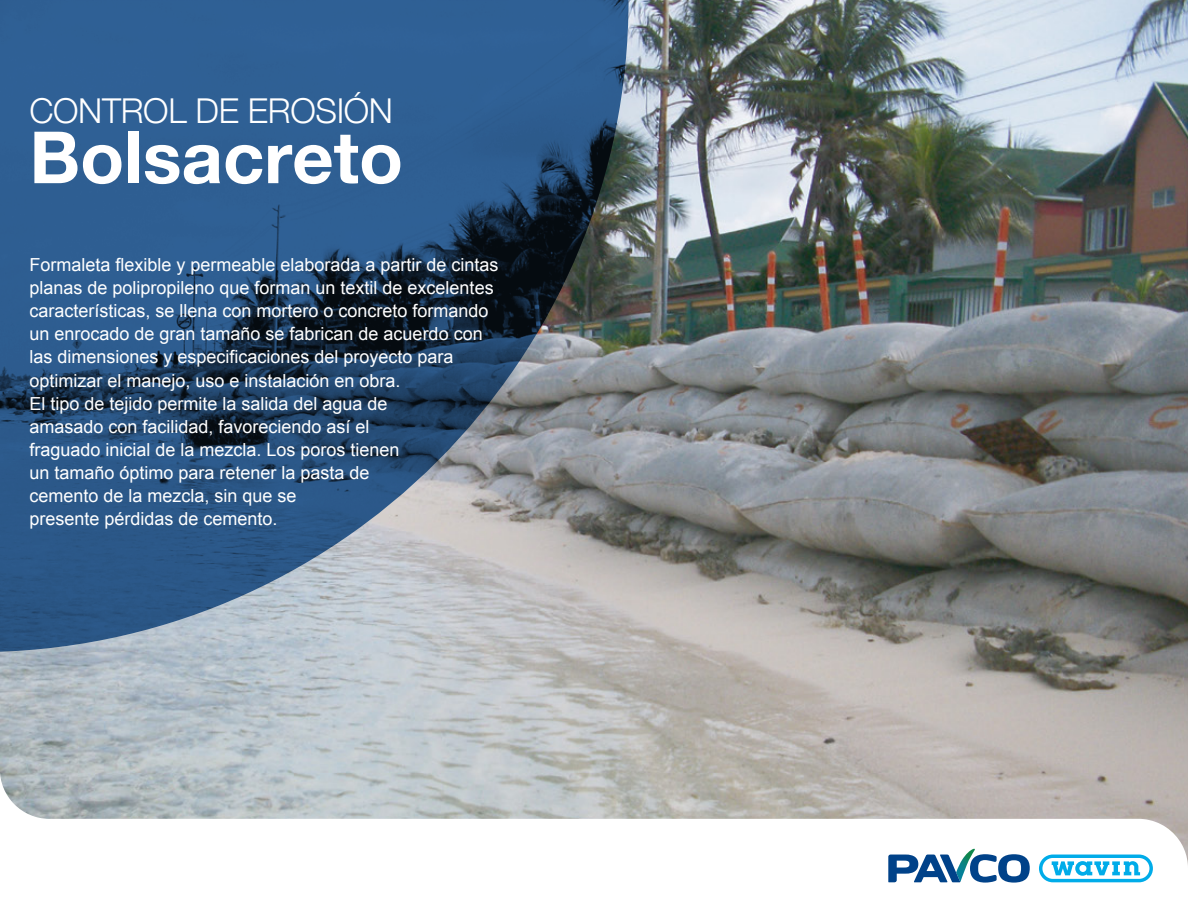
<style>
.page{position:relative;width:1188px;height:918px;background:#fff}
.page>*{position:absolute;margin:0;border:0;box-sizing:border-box;transform-origin:0 0}
.t1{font:700 72.15px "Helvetica Neue";color:#fff}
.t2{font:300 34.2px "Helvetica Neue";letter-spacing:-.01em;color:#fff}
.t3{font:18px/23.1px "Arial";color:#fff}
</style>
<div class="page">
<img style="left:0;top:0;width:1188px;height:769px">
<svg style="left:0;top:0;width:629px;height:652px;background:#426386"></svg>
<svg style="left:0;top:769px;width:1188px;height:114px"></svg>
<svg style="left:888px;top:849px;width:142px;height:34px"></svg>
<svg style="left:1039px;top:855px;width:114px;height:27px"></svg>
<h2 class="t2" style="left:29px;top:83px;width:365px">CONTROL DE EROSIÓN</h2>
<h1 class="t1" style="left:29px;top:101px;width:375px">Bolsacreto</h1>
<p class="t3" style="left:29px;top:254px;width:471px">Formaleta flexible y permeable elaborada a partir de cintas planas de polipropileno que forman un textil de excelentes características, se llena con mortero o concreto formando un enrocado de gran tamaño se fabrican de acuerdo con las dimensiones y especificaciones del proyecto para optimizar el manejo, uso e instalación en obra.<br>El tipo de tejido permite la salida del agua de<br>amasado con facilidad, favoreciendo así el<br>fraguado inicial de la mezcla. Los poros tienen<br>un tamaño óptimo para retener la pasta de<br>cemento de la mezcla, sin que se<br>presente pérdidas de cemento.</p>
</div>
